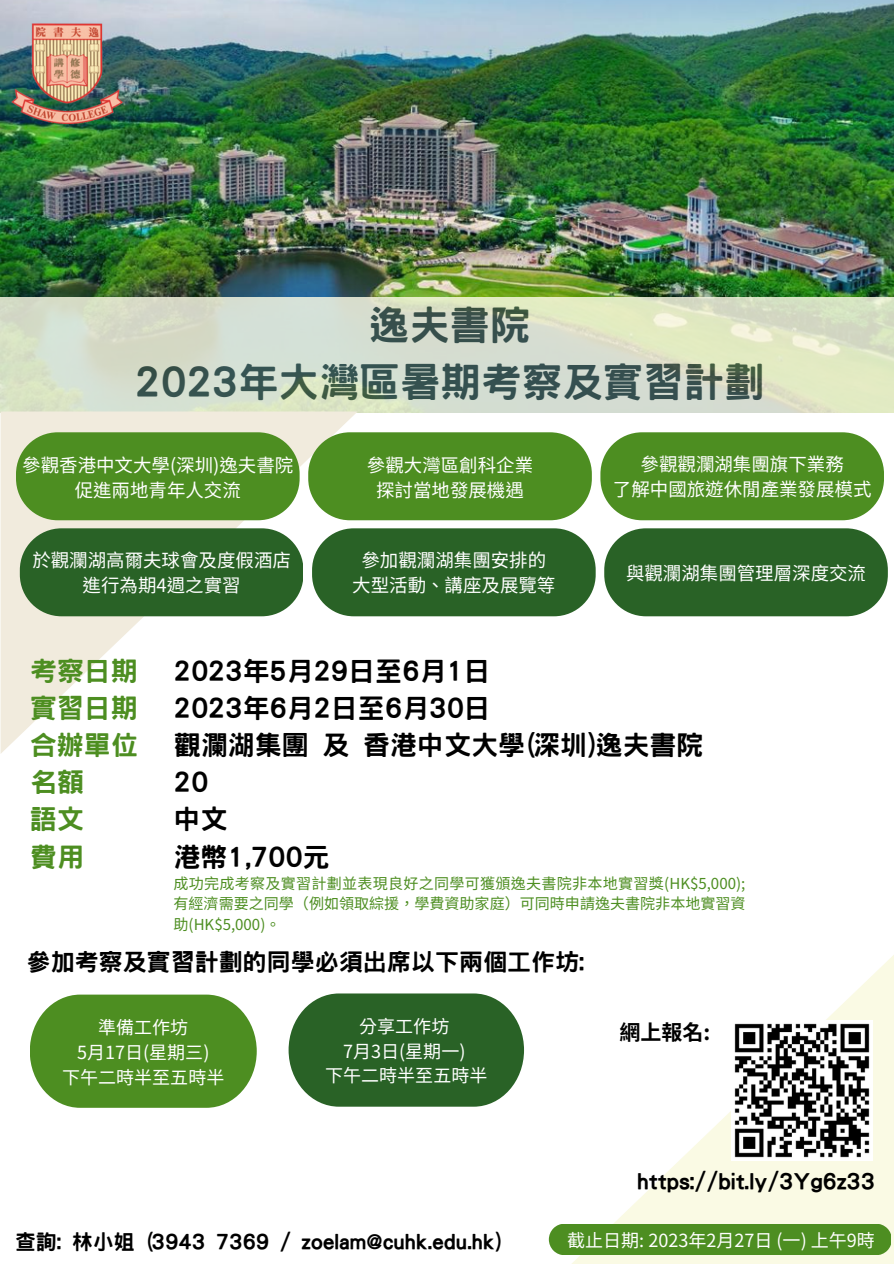
<style>
.page{position:relative;width:894px;height:1264px;background:#fff}
.page>*{position:absolute;margin:0;border:0;box-sizing:border-box;transform-origin:0 0}
.t1{font:800 40.5px/56.2px "Han Wang Hei";color:#3b5148;text-align:center}
.t2{font:800 27px/37.2px "Han Wang Hei";color:#000}
.t3{font:800 27px/37.2px "Han Wang Hei";color:#4d8e21}
.t4{font:800 24px "Han Wang Hei";color:#000}
.t5{font:800 22.05px "Han Wang Hei";color:#000}
.t6{font:800 21px "Han Wang Hei";color:#000}
.t7{font:700 21px "Noto Sans TC";color:#000}
.t8{font:18.45px/24.8px "Noto Sans TC";color:#fff;text-align:center}
.t9{font:18px/24.8px "Noto Sans TC";color:#fff;text-align:center}
.t10{font:15px/20.2px "Noto Sans TC";color:#4d8e21;text-align:justify}
</style>
<div class="page">
<img style="left:0;top:0;width:893px;height:297px">
<div style="left:0;top:297px;width:893px;height:116px;background:linear-gradient(to right,#d4ddcf,#dee4c8)"></div>
<img style="left:0;top:16px;width:135px;height:119px">
<svg style="left:559px;top:956px;width:334px;height:307px"></svg>
<svg style="left:30px;top:994px;width:226px;height:113px;background:#5d9836"></svg>
<svg style="left:288px;top:993px;width:236px;height:113px;background:#3d713a"></svg>
<svg style="left:1px;top:411px;width:356px;height:342px"></svg>
<div style="left:16px;top:432px;width:283px;height:88px;background:#4d8e21;border-radius:42px"></div>
<div style="left:308px;top:432px;width:283px;height:88px;background:#4d8e21;border-radius:42px"></div>
<div style="left:20px;top:528px;width:283px;height:88px;background:#296226;border-radius:42px"></div>
<div style="left:312px;top:528px;width:283px;height:88px;background:#296226;border-radius:42px"></div>
<div style="left:604px;top:528px;width:283px;height:88px;background:#296226;border-radius:42px"></div>
<div style="left:600px;top:432px;width:283px;height:88px;background:#4d8e21;border-radius:42px"></div>
<div style="left:548px;top:1223px;width:342px;height:31px;background:#4d8e21"></div>
<img style="left:731px;top:1020px;width:141px;height:140px">
<h1 class="t1" style="left:134px;top:297px;width:631px">逸夫書院<br>2023年大灣區暑期考察及實習計劃</h1>
<p class="t8" style="left:22px;top:451px;width:272px">參觀香港中文大學(深圳)逸夫書院促進兩地青年人交流</p>
<p class="t8" style="left:367px;top:451px;width:168px">參觀大灣區創科企業探討當地發展機遇</p>
<p class="t8" style="left:612px;top:451px;width:260px">參觀觀瀾湖集團旗下業務<br>了解中國旅遊休閒產業發展模式</p>
<p class="t8" style="left:32px;top:546px;width:260px">於觀瀾湖高爾夫球會及度假酒店進行為期4週之實習</p>
<p class="t8" style="left:352px;top:546px;width:205px">參加觀瀾湖集團安排的大型活動、講座及展覽等</p>
<p class="t8" style="left:625px;top:559px;width:241px">與觀瀾湖集團管理層深度交流</p>
<h2 class="t3" style="left:30px;top:652px;width:110px">考察日期實習日期合辦單位名額<br>語文<br>費用</h2>
<h2 class="t2" style="left:173px;top:652px;width:531px">2023年5月29日至6月1日<br>2023年6月2日至6月30日<br>觀瀾湖集團 及 香港中文大學(深圳)逸夫書院<br>20<br>中文<br>港幣1,700元</h2>
<p class="t10" style="left:173px;top:872px;width:573px">成功完成考察及實習計劃並表現良好之同學可獲頒逸夫書院非本地實習獎(HK$5,000);有經濟需要之同學（例如領取綜援，學費資助家庭）可同時申請逸夫書院非本地實習資助(HK$5,000)。</p>
<h3 class="t4" style="left:26px;top:949px;width:559px">參加考察及實習計劃的同學必須出席以下兩個工作坊:</h3>
<p class="t9" style="left:62px;top:1013px;width:164px">準備工作坊<br>5月 17日 (星期三)<br>下午二時半至五時半</p>
<p class="t9" style="left:325px;top:1012px;width:164px">分享工作坊<br>7月 3日 (星期一)<br>下午二時半至五時半</p>
<p class="t6" style="left:15px;top:1231px;width:487px">查詢: 林小姐 (3943 7369 / zoelam@cuhk.edu.hk)</p>
<p class="t7" style="left:619px;top:1016px;width:92px">網上報名:</p>
<p class="t5" style="left:637px;top:1170px;width:239px">https://bit.ly/3Yg6z33</p>
<p class="t9" style="left:567px;top:1227px;width:309px">截止日期: 2023年2月 27日 (一) 上午9時</p>
</div>
